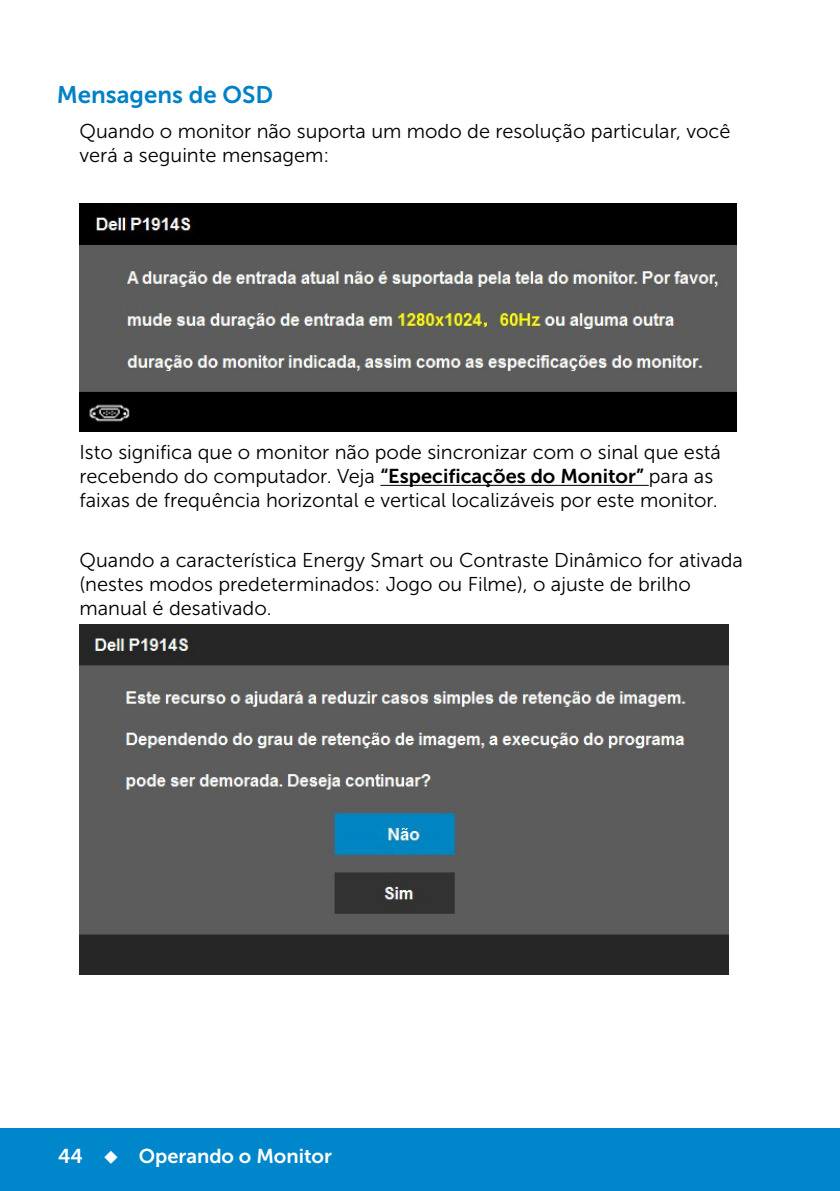
<style>
.page{position:relative;width:840px;height:1191px;background:#fff}
.page>*{position:absolute;margin:0;border:0;box-sizing:border-box;transform-origin:0 0}
.t1{font:24px "Museo Sans For Dell 700";color:#0081c6}
.t2{font:20px/24px "Museo Sans For Dell 300";color:#000}
.t3{font:20px "Museo Sans For Dell 700";color:#fff}
.s1{font-family:"Museo Sans For Dell 700"}
</style>
<div class="page">
<div style="left:0;top:1128px;width:839px;height:63px;background:#0087cb"></div>
<hr style="left:380px;top:485px;width:268px;height:1px;background:#000">
<img style="left:79px;top:203px;width:656px;height:228px">
<img style="left:79px;top:624px;width:649px;height:350px">
<p class="t1" style="left:57px;top:81px;width:218px">Mensagens de OSD</p>
<p class="t2" style="left:79px;top:120px;width:652px">Quando o monitor não suporta um modo de resolução particular, você verá a seguinte mensagem:</p>
<p class="t2" style="left:79px;top:440px;width:642px">Isto significa que o monitor não pode sincronizar com o sinal que está recebendo do computador. Veja <span class="s1">“Especificações do Monitor”</span> para as faixas de frequência horizontal e vertical localizáveis por este monitor.</p>
<p class="t2" style="left:79px;top:548px;width:664px">Quando a característica Energy Smart ou Contraste Dinâmico for ativada (nestes modos predeterminados: Jogo ou Filme), o ajuste de brilho manual é desativado.</p>
<p class="t3" style="left:58px;top:1144px;width:275px">44 ◆ Operando o Monitor</p>
</div>
